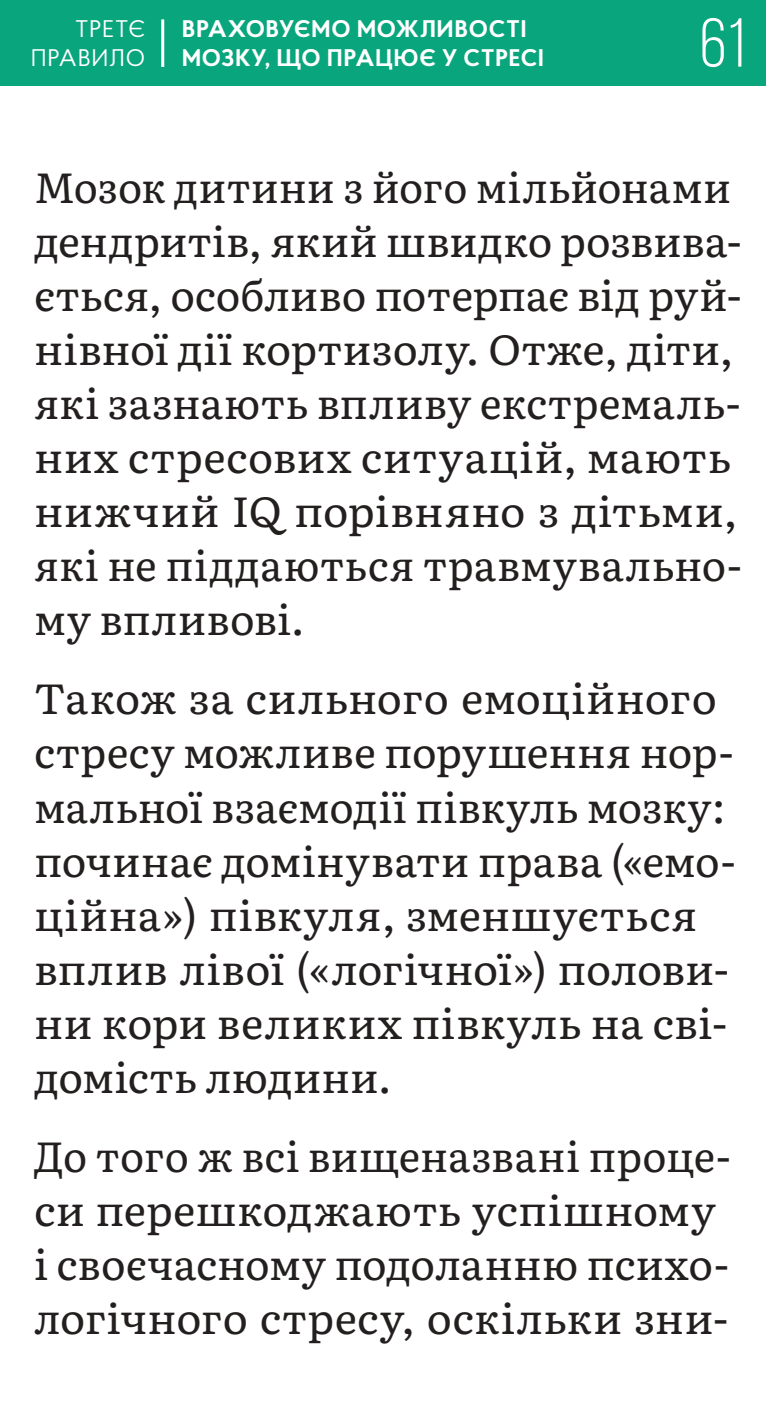
<style>
.page{position:relative;width:766px;height:1404px;background:#fff}
.page>*{position:absolute;margin:0;border:0;box-sizing:border-box;transform-origin:0 0}
.t1{font:69px "Bebas Neue";color:#fff}
.t2{font:42px/54px "Literata";color:#241f1f}
.t3{font:700 24px/28.5px "Proba Pro";letter-spacing:.035em;color:#fff}
.t4{font:24px/28.5px "Proba Pro";letter-spacing:.03em;color:#fff;text-align:right}
</style>
<div class="page">
<div style="left:0;top:0;width:765px;height:85px;background:#09a57d"></div>
<hr style="left:161px;top:19px;width:3px;height:48px;background:#fff">
<p class="t4" style="left:31px;top:14px;width:116px">ТРЕТЄ<br>ПРАВИЛО</p>
<p class="t3" style="left:182px;top:14px;width:363px">ВРАХОВУЄМО МОЖЛИВОСТІ<br>МОЗКУ, ЩО ПРАЦЮЄ У СТРЕСІ</p>
<h1 class="t1" style="left:699px;top:6px;width:47px">61</h1>
<p class="t2" style="left:34px;top:157px;width:709px">Мозок дитини з його мільйонами дендритів, який швидко розвива&shy;ється, особливо потерпає від руй&shy;нівної дії кортизолу. Отже, діти, які зазнають впливу екстремаль&shy;них стресових ситуацій, мають нижчий IQ порівняно з дітьми, які не піддаються травмувально&shy;му впливові.</p>
<p class="t2" style="left:34px;top:669px;width:703px">Також за сильного емоційного стресу можливе порушення нор&shy;мальної взаємодії півкуль мозку: починає домінувати права («емо&shy;ційна») півкуля, зменшується вплив лівої («логічної») полови&shy;ни кори великих півкуль на сві&shy;домість людини.</p>
<p class="t2" style="left:34px;top:1126px;width:698px">До того ж всі вищеназвані проце&shy;си перешкоджають успішному і своєчасному подоланню психо&shy;логічного стресу, оскільки зни-</p>
</div>
